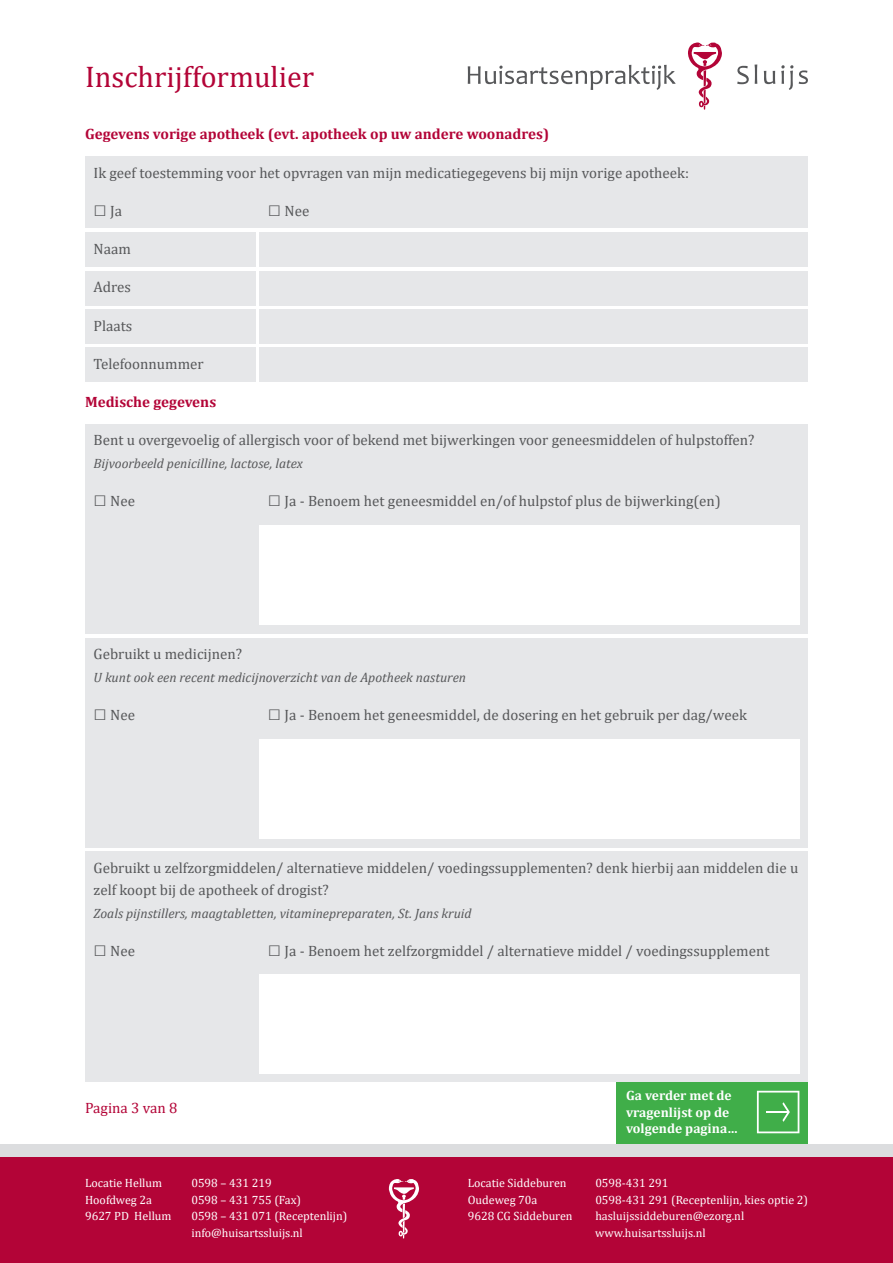
<style>
.page{position:relative;width:893px;height:1263px;background:#fff}
.page>*{position:absolute;margin:0;border:0;box-sizing:border-box;transform-origin:0 0}
.t1{font:30px "Cambria";color:#b30437}
.t2{font:15px/22.5px "Cambria";color:#57585a}
.t3{font:700 15px "Cambria";color:#b30437}
.t4{font:15px "Cambria";color:#b30437}
.t5{font:italic 13.5px "Cambria";color:#57585a}
.t6{font:700 13.5px/16.5px "Cambria";color:#fff}
.t7{font:12px/16.5px "Cambria";color:#fff}
.s1{font-family:"Arial";font-size:22.5px}
</style>
<div class="page">
<div style="left:85px;top:851px;width:723px;height:231px;background:#e6e7e9"></div>
<div style="left:259px;top:974px;width:540px;height:100px;background:#fff"></div>
<div style="left:85px;top:638px;width:723px;height:209px;background:#e6e7e9"></div>
<div style="left:259px;top:739px;width:540px;height:100px;background:#fff"></div>
<div style="left:85px;top:424px;width:723px;height:210px;background:#e6e7e9"></div>
<div style="left:259px;top:525px;width:540px;height:100px;background:#fff"></div>
<div style="left:85px;top:156px;width:723px;height:71px;background:#e6e7e9"></div>
<div style="left:85px;top:233px;width:170px;height:34px;background:#e6e7e9"></div>
<div style="left:85px;top:271px;width:170px;height:34px;background:#e6e7e9"></div>
<div style="left:85px;top:309px;width:170px;height:34px;background:#e6e7e9"></div>
<div style="left:85px;top:348px;width:170px;height:34px;background:#e6e7e9"></div>
<div style="left:259px;top:233px;width:549px;height:34px;background:#e6e7e9"></div>
<div style="left:259px;top:271px;width:549px;height:34px;background:#e6e7e9"></div>
<div style="left:259px;top:309px;width:549px;height:34px;background:#e6e7e9"></div>
<div style="left:259px;top:348px;width:549px;height:34px;background:#e6e7e9"></div>
<svg style="left:688px;top:42px;width:34px;height:68px"></svg>
<svg style="left:737px;top:64px;width:20px;height:20px"></svg>
<svg style="left:764px;top:71px;width:11px;height:13px"></svg>
<svg style="left:781px;top:65px;width:12px;height:25px"></svg>
<svg style="left:799px;top:70px;width:9px;height:14px"></svg>
<svg style="left:468px;top:65px;width:208px;height:25px"></svg>
<div style="left:617px;top:1082px;width:191px;height:62px;background:#40ae49"></div>
<svg style="left:757px;top:1091px;width:42px;height:42px"></svg>
<div style="left:0;top:1157px;width:893px;height:106px;background:#b30437"></div>
<div style="left:0;top:1144px;width:893px;height:13px;background:#dcdddf"></div>
<svg style="left:389px;top:1179px;width:30px;height:59px"></svg>
<h1 class="t1" style="left:85px;top:59px;width:231px">Inschrijfformulier</h1>
<p class="t3" style="left:85px;top:124px;width:466px">Gegevens vorige apotheek (evt. apotheek op uw andere woonadres)</p>
<p class="t2" style="left:94px;top:161px;width:597px">Ik geef toestemming voor het opvragen van mijn medicatiegegevens bij mijn vorige apotheek:</p>
<p class="t2" style="left:94px;top:199px;width:30px"><span class="s1">□</span> Ja</p>
<p class="t2" style="left:268px;top:199px;width:43px"><span class="s1">□</span> Nee</p>
<p class="t2" style="left:94px;top:238px;width:39px">Naam</p>
<p class="t2" style="left:94px;top:276px;width:39px">Adres</p>
<p class="t2" style="left:94px;top:314px;width:40px">Plaats</p>
<p class="t2" style="left:94px;top:352px;width:112px">Telefoonnummer</p>
<p class="t3" style="left:85px;top:391px;width:133px">Medische gegevens</p>
<p class="t2" style="left:94px;top:429px;width:663px">Bent u overgevoelig of allergisch voor of bekend met bijwerkingen voor geneesmiddelen of hulpstoffen?</p>
<p class="t5" style="left:94px;top:454px;width:211px">Bijvoorbeeld penicilline, lactose, latex</p>
<p class="t2" style="left:94px;top:490px;width:43px"><span class="s1">□</span> Nee</p>
<p class="t2" style="left:268px;top:490px;width:454px"><span class="s1">□</span> Ja - Benoem het geneesmiddel en/of hulpstof plus de bijwerking(en)</p>
<p class="t2" style="left:94px;top:643px;width:150px">Gebruikt u medicijnen?</p>
<p class="t5" style="left:94px;top:667px;width:374px">U kunt ook een recent medicijnoverzicht van de Apotheek nasturen</p>
<p class="t2" style="left:94px;top:703px;width:43px"><span class="s1">□</span> Nee</p>
<p class="t2" style="left:268px;top:703px;width:480px"><span class="s1">□</span> Ja - Benoem het geneesmiddel, de dosering en het gebruik per dag/week</p>
<p class="t2" style="left:94px;top:856px;width:706px">Gebruikt u zelfzorgmiddelen/ alternatieve middelen/ voedingssupplementen? denk hierbij aan middelen die u zelf koopt bij de apotheek of drogist?</p>
<p class="t5" style="left:94px;top:904px;width:380px">Zoals pijnstillers, maagtabletten, vitaminepreparaten, St. Jans kruid</p>
<p class="t2" style="left:94px;top:940px;width:43px"><span class="s1">□</span> Nee</p>
<p class="t2" style="left:268px;top:940px;width:503px"><span class="s1">□</span> Ja - Benoem het zelfzorgmiddel / alternatieve middel / voedingssupplement</p>
<p class="t4" style="left:85px;top:1099px;width:94px">Pagina 3 van 8</p>
<p class="t6" style="left:626px;top:1087px;width:113px">Ga verder met de vragenlijst op de volgende pagina…</p>
<p class="t7" style="left:85px;top:1175px;width:88px">Locatie Hellum<br>Hoofdweg 2a<br>9627 PD Hellum</p>
<p class="t7" style="left:191px;top:1175px;width:158px">0598 – 431 219<br>0598 – 431 755 (Fax)<br>0598 – 431 071 (Receptenlijn) info@huisartssluijs.nl</p>
<p class="t7" style="left:468px;top:1175px;width:106px">Locatie Siddeburen<br>Oudeweg 70a<br>9628 CG Siddeburen</p>
<p class="t7" style="left:595px;top:1175px;width:214px">0598-431 291<br>0598-431 291 (Receptenlijn, kies optie 2) hasluijssiddeburen@ezorg.nl www.huisartssluijs.nl</p>
</div>
